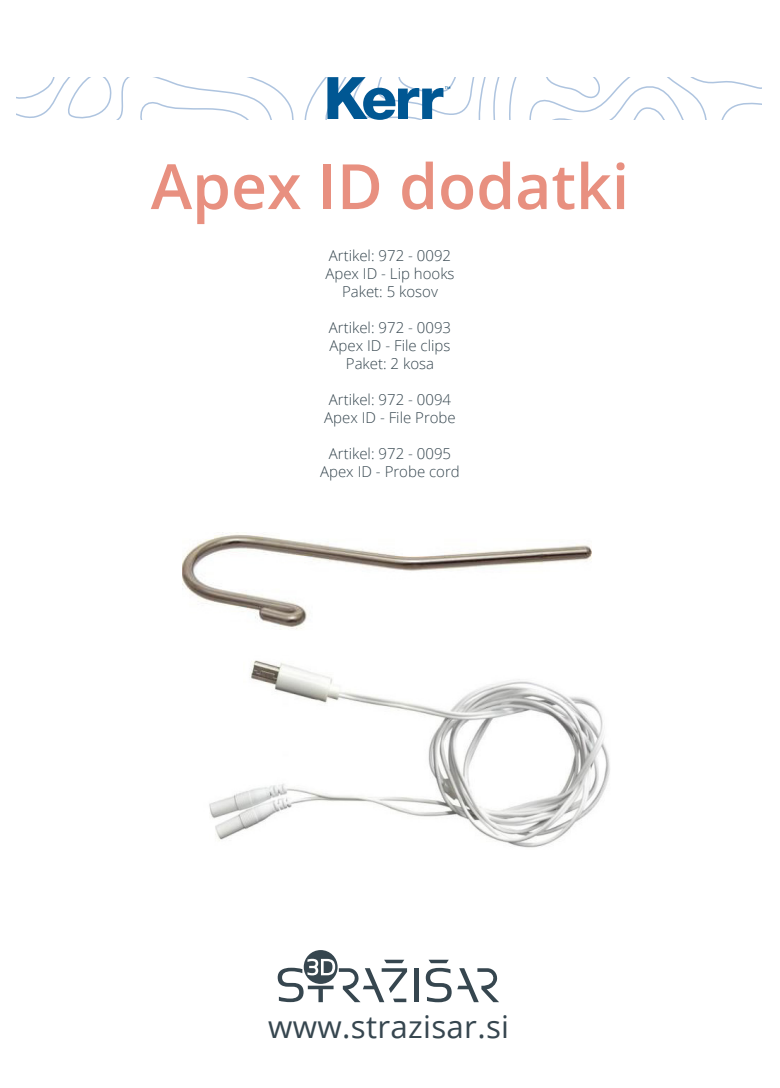
<style>
.page{position:relative;width:780px;height:1088px;background:#fff}
.page>*{position:absolute;margin:0;border:0;box-sizing:border-box;transform-origin:0 0}
.razlaga{font:600 62.5px "Open Sans";color:#e89080}
.t1{font:31.25px "Open Sans";letter-spacing:.01em;color:#36464f}
.razlaga-2{font:300 15px "Open Sans";color:#36464f}
</style>
<div class="page">
<hr style="left:414px;top:968px;width:4px;height:34px;background:#36464f">
<svg style="left:426px;top:960px;width:25px;height:42px"></svg>
<svg style="left:457px;top:968px;width:42px;height:34px"></svg>
<svg style="left:278px;top:950px;width:129px;height:52px"></svg>
<svg style="left:17px;top:77px;width:744px;height:43px"></svg>
<img style="left:182px;top:534px;width:410px;height:96px">
<img style="left:209px;top:660px;width:401px;height:188px">
<p class="razlaga" style="left:151px;top:143px;width:480px">Apex ID dodatki</p>
<p class="razlaga-2" style="left:329px;top:245px;width:124px">Artikel: 972 - 0092</p>
<p class="razlaga-2" style="left:325px;top:263px;width:131px">Apex ID - Lip hooks</p>
<p class="razlaga-2" style="left:342px;top:281px;width:97px">Paket: 5 kosov</p>
<p class="razlaga-2" style="left:329px;top:317px;width:124px">Artikel: 972 - 0093</p>
<p class="razlaga-2" style="left:329px;top:335px;width:122px">Apex ID - File clips</p>
<p class="razlaga-2" style="left:346px;top:353px;width:90px">Paket: 2 kosa</p>
<p class="razlaga-2" style="left:329px;top:389px;width:124px">Artikel: 972 - 0094</p>
<p class="razlaga-2" style="left:324px;top:407px;width:133px">Apex ID - File Probe</p>
<p class="razlaga-2" style="left:329px;top:443px;width:124px">Artikel: 972 - 0095</p>
<p class="razlaga-2" style="left:320px;top:461px;width:141px">Apex ID - Probe cord</p>
<h2 class="t1" style="left:268px;top:1005px;width:242px">www.strazisar.si</h2>
</div>
